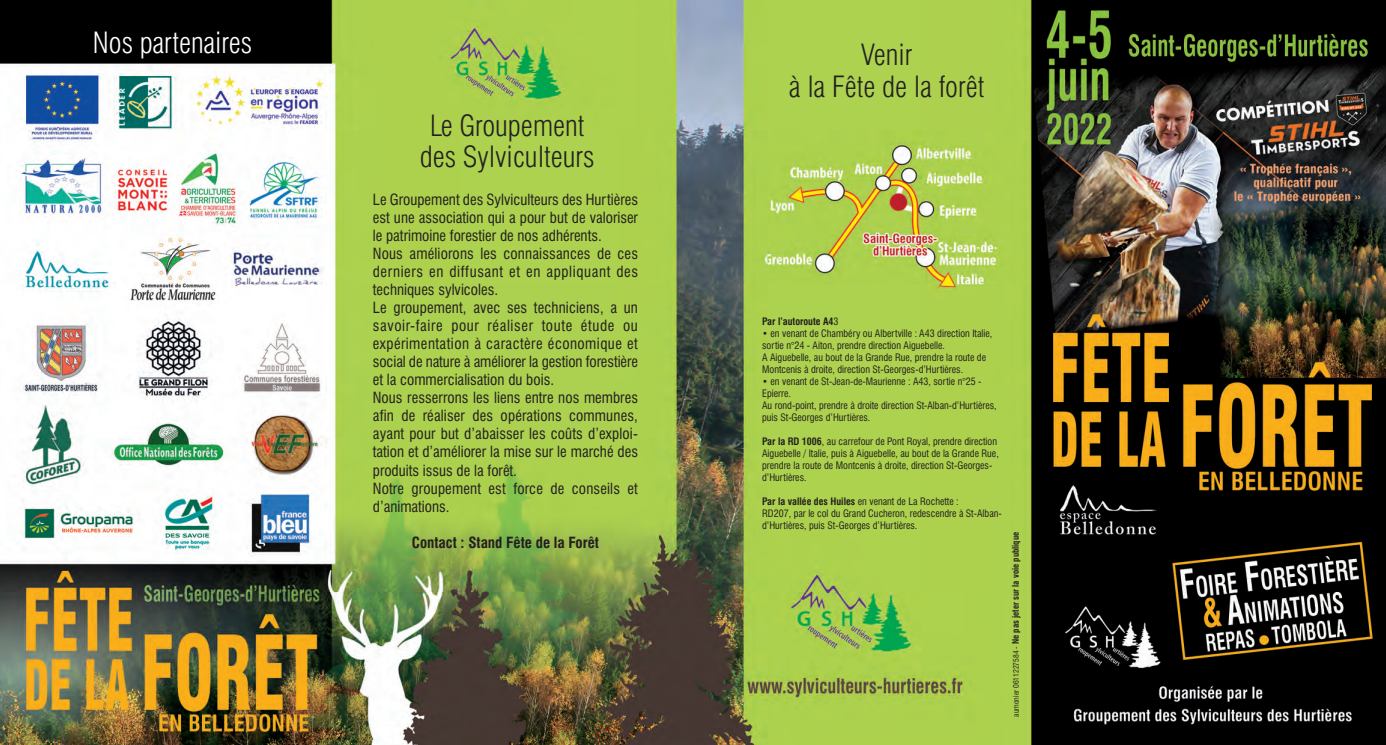
<style>
.page{position:relative;width:1386px;height:745px;background:#fff}
.page>*{position:absolute;margin:0;border:0;box-sizing:border-box;transform-origin:0 0}
.t1{font:300 condensed 28.75px/30.8px "Swiss 721 BT";color:#231f20;text-align:center}
.t2{font:300 condensed 28.75px "Swiss 721 BT";color:#fff}
.t3{font:condensed 15px/18px "Swiss 721 BT";color:#231f20}
.t4{font:700 condensed 15px "Swiss 721 BT";color:#231f20}
.t5{font:condensed 10px/12px "Swiss 721 BT";color:#231f20}
.t6{font:700 condensed 10px "Swiss 721 BT";color:#231f20}
.t7{font:700 condensed 8.75px "Swiss 721 BT";color:#231f20}
.s1{font-weight:400}
.s2{font-weight:700}
.s3{font-weight:400;font-size:7.5px}
</style>
<div class="page">
<img style="left:0;top:0;width:1385px;height:744px">
<h1 class="t2" style="left:93px;top:32px;width:160px">Nos partenaires</h1>
<h1 class="t1" style="left:420px;top:112px;width:176px">Le Groupement des Sylviculteurs</h1>
<p class="t3" style="left:373px;top:192px;width:267px">Le Groupement des Sylviculteurs des Hurtières est une association qui a pour but de valoriser le patrimoine forestier de nos adhérents.<br>Nous améliorons les connaissances de ces derniers en diffusant et en appliquant des techniques sylvicoles.<br>Le groupement, avec ses techniciens, a un savoir-faire pour réaliser toute étude ou expérimentation à caractère économique et social de nature à améliorer la gestion forestière et la commercialisation du bois.<br>Nous resserrons les liens entre nos membres afin de réaliser des opérations communes, ayant pour but d’abaisser les coûts d’exploi&shy;tation et d’améliorer la mise sur le marché des produits issus de la forêt.<br>Notre groupement est force de conseils et d’animations.</p>
<h2 class="t4" style="left:412px;top:536px;width:189px">Contact : Stand Fête de la Forêt</h2>
<h1 class="t1" style="left:789px;top:41px;width:197px;line-height:32px">Venir<br>à la Fête de la forêt</h1>
<p class="t6" style="left:762px;top:317px;width:78px">Par l’autoroute A4<span class="s1">3</span></p>
<p class="t5" style="left:762px;top:328px;width:232px">• en venant de Chambéry ou Albertville : A43 direction Italie, sortie n°24 - Aiton, prendre direction Aiguebelle.<br>A Aiguebelle, au bout de la Grande Rue, prendre la route de Montcenis à droite, direction St-Georges-d’Hurtières.</p>
<p class="t5" style="left:762px;top:376px;width:236px">• en venant de St-Jean-de-Maurienne : A43, sortie n°25 - Epierre.<br>Au rond-point, prendre à droite direction St-Alban-d’Hurtières, puis St-Georges d’Hurtières.</p>
<p class="t5" style="left:762px;top:436px;width:238px"><span class="s2">Par la RD 1006</span>, au carrefour de Pont Royal, prendre direction Aiguebelle / Italie, puis à Aiguebelle, au bout de la Grande Rue, prendre la route de Montcenis à droite, direction St-Georges&shy;d’Hurtières.</p>
<p class="t5" style="left:762px;top:496px;width:241px"><span class="s2">Par la vallée des Huiles</span> en venant de La Rochette :<br>RD207, par le col du Grand Cucheron, redescendre à St-Alban&shy;d’Hurtières, puis St-Georges d’Hurtières.</p>
<p class="t7" style="left:1012px;top:716px;width:186px;rotate:-90deg"><span class="s3">aumonier 0611227584 -</span> Ne pas jeter sur la voie publique</p>
</div>
